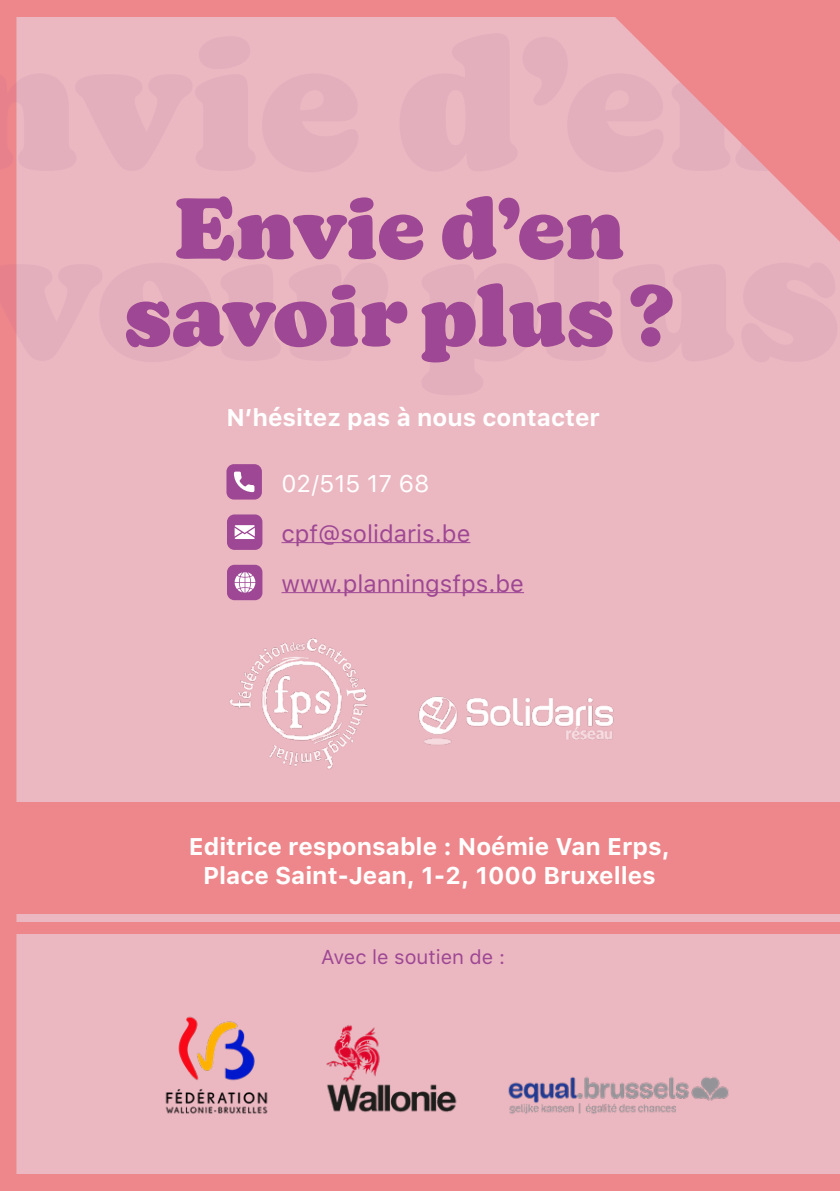
<style>
.page{position:relative;width:840px;height:1191px;background:#fff}
.page>*{position:absolute;margin:0;border:0;box-sizing:border-box;transform-origin:0 0}
.t1{font:900 181.6px "Kansas New";color:#9e4794}
.t2{font:900 83.4px/87.2px "Kansas New";color:#9e4794;text-align:center}
.t3{font:700 24px/28.8px "SFUI Text";color:#fff;text-align:center}
.t4{font:24px/50px "SFUI Text";color:#9e4794}
.t5{font:24px "SFUI Text";color:#fff}
.t6{font:20px "SFUI Text";color:#9e4794}
</style>
<div class="page">
<div style="left:0;top:0;width:839px;height:1191px;background:#ebb8c1"></div>
<div style="left:0;top:802px;width:839px;height:111px;background:#ee878b"></div>
<div style="left:0;top:922px;width:839px;height:11px;background:#ee878b"></div>
<svg style="left:498px;top:0;width:341px;height:358px;background:#ebabb3"></svg>
<hr style="left:281px;top:542px;width:189px;height:1px;background:#9e4794">
<hr style="left:281px;top:592px;width:243px;height:1px;background:#9e4794">
<div style="left:226px;top:464px;width:36px;height:35px;background:#9e4794;border-radius:7px"></div>
<svg style="left:234px;top:471px;width:20px;height:21px"></svg>
<div style="left:227px;top:514px;width:35px;height:36px;background:#9e4794;border-radius:7px"></div>
<svg style="left:234px;top:525px;width:21px;height:14px"></svg>
<div style="left:227px;top:565px;width:35px;height:35px;background:#9e4794;border-radius:7px"></div>
<svg style="left:234px;top:572px;width:21px;height:21px"></svg>
<img style="left:502px;top:1070px;width:230px;height:48px">
<img style="left:156px;top:1007px;width:120px;height:115px">
<img style="left:227px;top:633px;width:146px;height:139px">
<img style="left:321px;top:1019px;width:140px;height:98px">
<img style="left:407px;top:681px;width:221px;height:70px">
<h2 class="t2" style="left:124px;top:186px;width:551px">Envie d’en savoir plus ?</h2>
<h1 class="t1" style="left:-14px;top:184px;width:855px">voir plus</h1>
<p class="t3" style="left:226px;top:401px;width:374px">N’hésitez pas à nous contacter</p>
<p class="t5" style="left:281px;top:466px;width:149px">02/515 17 68</p>
<p class="t4" style="left:281px;top:507px;width:244px">cpf@solidaris.be www.planningsfps.be</p>
<p class="t3" style="left:189px;top:831px;width:482px">Editrice responsable : Noémie Van Erps,<br>Place Saint-Jean, 1-2, 1000 Bruxelles</p>
<p class="t6" style="left:321px;top:942px;width:185px">Avec le soutien de :</p>
</div>
